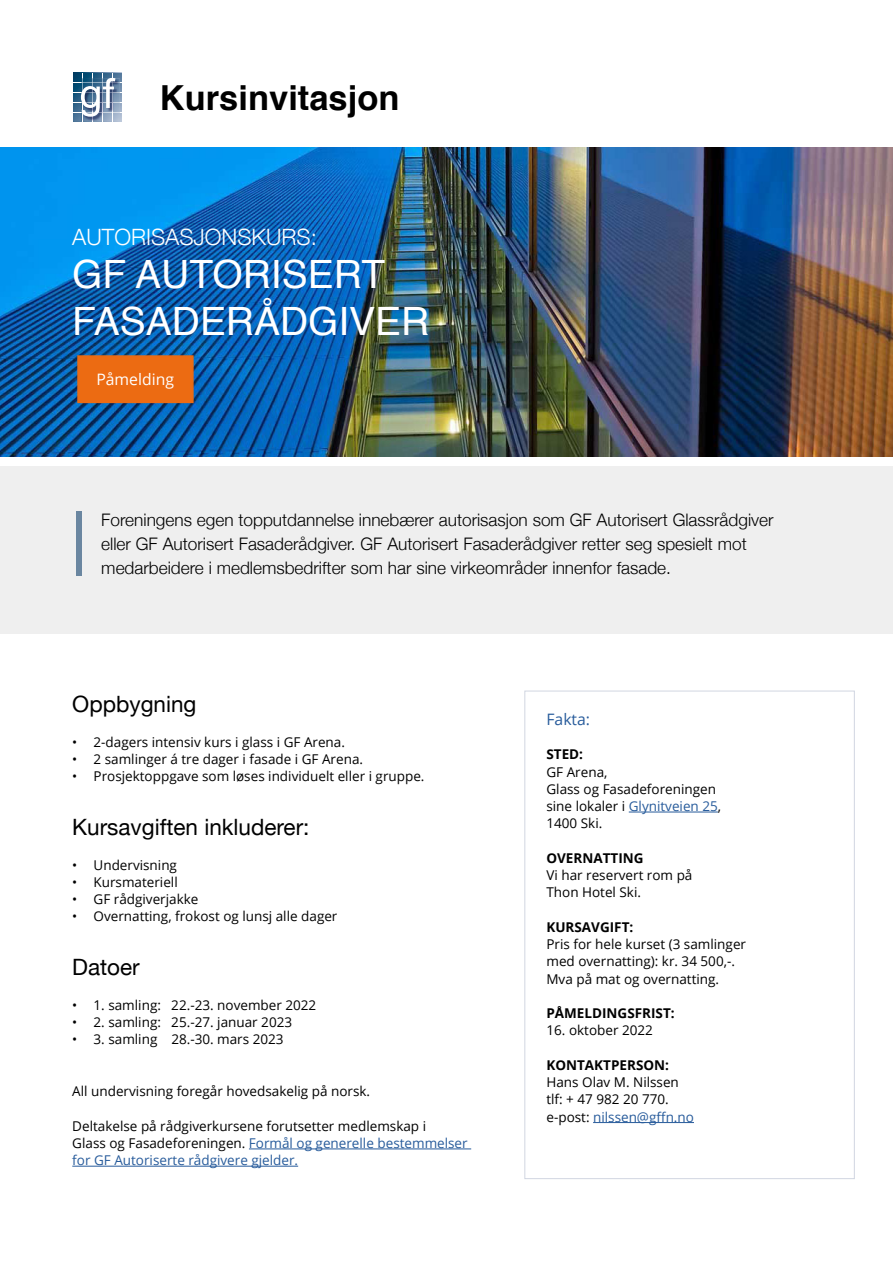
<style>
.page{position:relative;width:893px;height:1263px;background:#fff}
.page>*{position:absolute;margin:0;border:0;box-sizing:border-box;transform-origin:0 0}
.t1{font:39px/46.8px "Helvetica";color:#fff}
.t2{font:700 34.5px "Helvetica";color:#000}
.t3{font:22.5px "Helvetica Neue";color:#000}
.t4{font:300 22.5px "Helvetica Neue";color:#fff}
.t5{font:300 17.25px/24px "Helvetica Neue";color:#000}
.t6{font:15.75px "Open Sans";color:#fff}
.t7{font:15.75px "Open Sans";color:#275b9b}
.t8{font:13.5px/17.2px "Open Sans";color:#000}
.t9{font:700 13.5px "Open Sans";color:#000}
.s1{color:#275b9b}
</style>
<div class="page">
<img style="left:0;top:147px;width:893px;height:310px">
<div style="left:77px;top:355px;width:117px;height:48px;background:#ec6b12;border:2px solid #ec6b12"></div>
<svg style="left:73px;top:72px;width:49px;height:1px"></svg>
<img style="left:73px;top:73px;width:49px;height:49px">
<hr style="left:82px;top:73px;width:1px;height:49px;background:#fff">
<hr style="left:92px;top:73px;width:1px;height:49px;background:#fff">
<hr style="left:102px;top:73px;width:1px;height:49px;background:#fff">
<hr style="left:113px;top:73px;width:1px;height:49px;background:#fff">
<hr style="left:73px;top:82px;width:49px;height:1px;background:#fff">
<hr style="left:73px;top:92px;width:49px;height:1px;background:#fff">
<hr style="left:73px;top:102px;width:49px;height:1px;background:#fff">
<hr style="left:73px;top:112px;width:49px;height:1px;background:#fff">
<img style="left:115px;top:78px;width:5px;height:43px">
<svg style="left:81px;top:78px;width:34px;height:43px"></svg>
<hr style="left:629px;top:812px;width:89px;height:1px;background:#275b9b">
<hr style="left:593px;top:1122px;width:101px;height:1px;background:#275b9b">
<div style="left:524px;top:691px;width:331px;height:488px;border:1px solid #d1d6e1"></div>
<hr style="left:249px;top:1148px;width:222px;height:1px;background:#275b9b">
<hr style="left:72px;top:1166px;width:226px;height:1px;background:#275b9b">
<div style="left:0;top:467px;width:893px;height:167px;background:#ededed"></div>
<div style="left:76px;top:512px;width:5px;height:64px;background:#6a86a0"></div>
<h2 class="t2" style="left:160px;top:70px;width:241px">Kursinvitasjon</h2>
<h3 class="t4" style="left:72px;top:219px;width:246px">AUTORISASJONSKURS:</h3>
<h1 class="t1" style="left:72px;top:252px;width:359px">GF AUTORISERT<br>FASADERÅDGIVER</h1>
<p class="t6" style="left:96px;top:369px;width:79px">Påmelding</p>
<p class="t5" style="left:101px;top:507px;width:674px">Foreningens egen topputdannelse innebærer autorisasjon som GF Autorisert Glassrådgiver eller GF Autorisert Fasaderådgiver. GF Autorisert Fasaderådgiver retter seg spesielt mot medarbeidere i medlemsbedrifter som har sine virkeområder innenfor fasade.</p>
<h3 class="t3" style="left:72px;top:688px;width:126px">Oppbygning</h3>
<p class="t8" style="left:72px;top:733px;width:274px">• 2-dagers intensiv kurs i glass i GF Arena.</p>
<p class="t8" style="left:72px;top:750px;width:292px">• 2 samlinger á tre dager i fasade i GF Arena.</p>
<p class="t8" style="left:72px;top:767px;width:354px">• Prosjektoppgave som løses individuelt eller i gruppe.</p>
<h3 class="t3" style="left:72px;top:811px;width:239px">Kursavgiften inkluderer:</h3>
<p class="t8" style="left:72px;top:856px;width:106px">• Undervisning</p>
<p class="t8" style="left:72px;top:873px;width:107px">• Kursmateriell</p>
<p class="t8" style="left:72px;top:890px;width:128px">• GF rådgiverjakke</p>
<p class="t8" style="left:72px;top:907px;width:267px">• Overnatting, frokost og lunsj alle dager</p>
<h3 class="t3" style="left:72px;top:951px;width:69px">Datoer</h3>
<p class="t8" style="left:72px;top:996px;width:246px">• 1. samling: 22.-23. november 2022</p>
<p class="t8" style="left:72px;top:1013px;width:221px">• 2. samling: 25.-27. januar 2023</p>
<p class="t8" style="left:72px;top:1030px;width:213px">• 3. samling 28.-30. mars 2023</p>
<p class="t8" style="left:72px;top:1082px;width:299px">All undervisning foregår hovedsakelig på norsk.</p>
<p class="t8" style="left:72px;top:1117px;width:397px">Deltakelse på rådgiverkursene forutsetter medlemskap i<br>Glass og Fasadeforeningen. <span class="s1">Formål og generelle bestemmelser for GF Autoriserte rådgivere gjelder.</span></p>
<p class="t7" style="left:546px;top:708px;width:45px">Fakta:</p>
<p class="t9" style="left:546px;top:745px;width:38px">STED:</p>
<p class="t8" style="left:546px;top:763px;width:176px">GF Arena,<br>Glass og Fasadeforeningen sine lokaler i <span class="s1">Glynitveien 25</span>,<br>1400 Ski.</p>
<p class="t9" style="left:546px;top:848px;width:99px">OVERNATTING</p>
<p class="t8" style="left:546px;top:866px;width:148px">Vi har reservert rom på<br>Thon Hotel Ski.</p>
<p class="t9" style="left:546px;top:917px;width:88px">KURSAVGIFT:</p>
<p class="t8" style="left:546px;top:935px;width:201px">Pris for hele kurset (3 samlinger med overnatting): kr. 34 500,-.<br>Mva på mat og overnatting.</p>
<p class="t9" style="left:546px;top:1004px;width:130px">PÅMELDINGSFRIST:</p>
<p class="t8" style="left:546px;top:1021px;width:108px">16. oktober 2022</p>
<p class="t9" style="left:546px;top:1055px;width:124px">KONTAKTPERSON:</p>
<p class="t8" style="left:546px;top:1073px;width:149px">Hans Olav M. Nilssen tlf: + 47 982 20 770. e-post: <span class="s1">nilssen@gffn.no</span></p>
</div>
